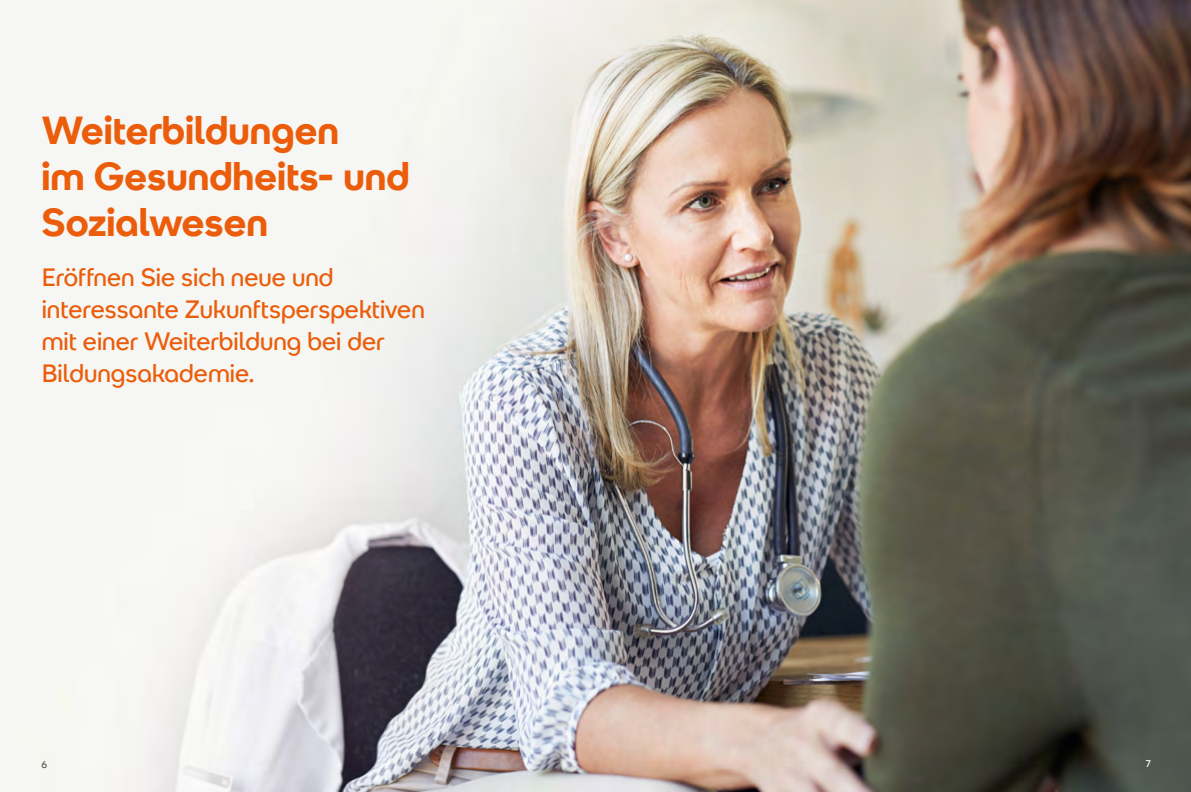
<style>
.page{position:relative;width:1191px;height:792px;background:#fff}
.page>*{position:absolute;margin:0;border:0;box-sizing:border-box;transform-origin:0 0}
.t1{font:700 39px/46px "SRH Headline";color:#eb5d0b}
.t2{font:25px/32px "SRH Headline";color:#eb5d0b}
.t3{font:10px "SRH Headline";color:#575756}
.t4{font:10px "SRH Headline";color:#fff}
</style>
<div class="page">
<img style="left:0;top:0;width:1191px;height:792px">
<h1 class="t1" style="left:41px;top:107px;width:370px">Weiterbildungen<br>im Gesundheits- und<br>Sozialwesen</h1>
<p class="t2" style="left:42px;top:262px;width:385px">Eröffnen Sie sich neue und interessante Zukunftsperspektiven mit einer Weiterbildung bei der<br>Bildungsakademie.</p>
<p class="t3" style="left:38px;top:758px;width:11px">6 6</p>
<p class="t4" style="left:1145px;top:758px;width:7px">7</p>
</div>
